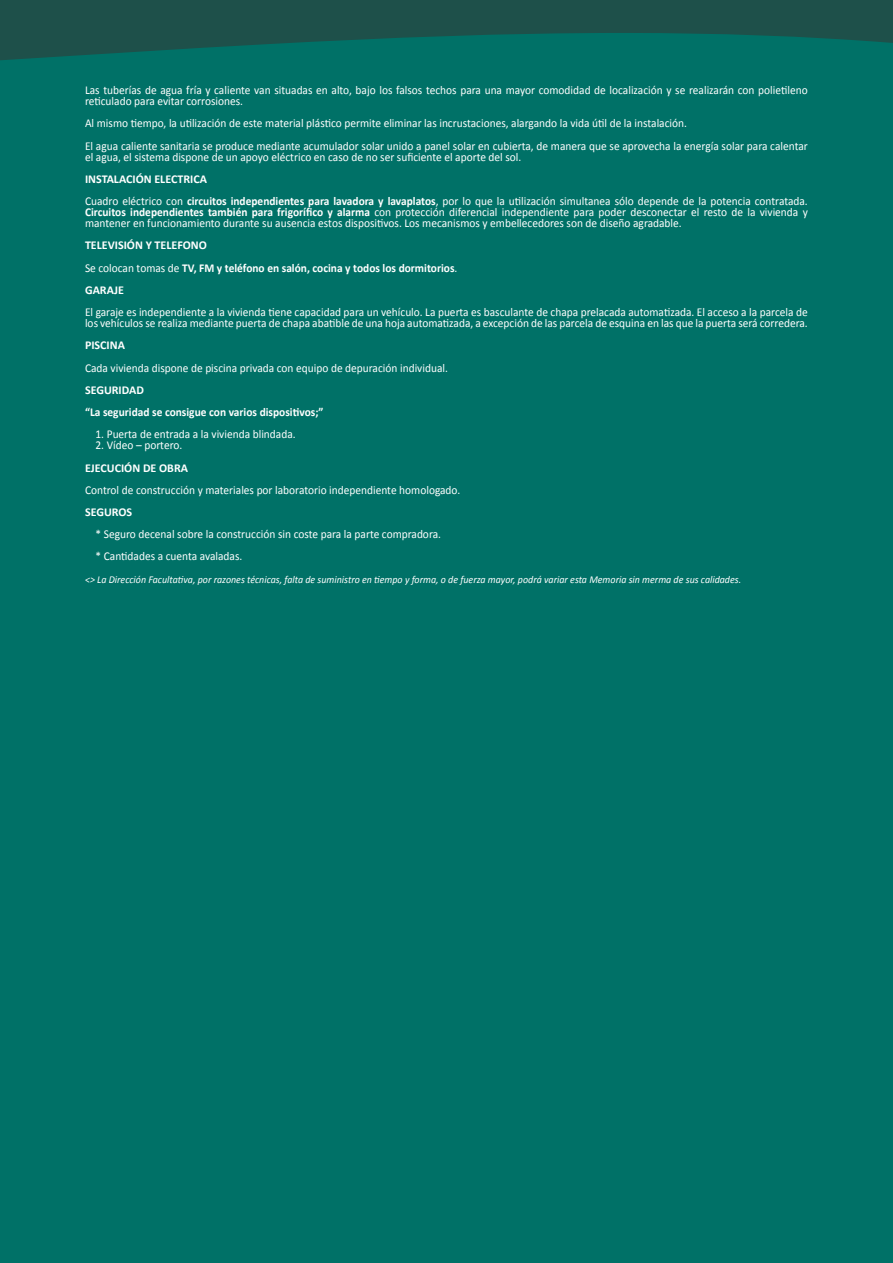
<style>
.page{position:relative;width:893px;height:1263px;background:#007167}
.page>*{position:absolute;margin:0;border:0;box-sizing:border-box;transform-origin:0 0}
.t1{font:12px/11.1px "Calibri";color:#fff;scale:.95 1}
.t2{font:700 12px/22.2px "Calibri";color:#fff}
.t3{font:italic 10.5px "Calibri";color:#fff;scale:.95 1}
.s1{font-weight:700}
.s2{font-weight:400}
</style>
<div class="page">
<svg style="left:0;top:0;width:893px;height:60px;fill:#1e504a"></svg>
<p class="t1" style="left:85px;top:85px;width:762px">Las tuberías de agua fría y caliente van situadas en alto, bajo los falsos techos para una mayor comodidad de localización y se realizarán con polietileno reticulado para evitar corrosiones.</p>
<p class="t1" style="left:85px;top:112px;width:762px;line-height:22.2px">Al mismo tiempo, la utilización de este material plástico permite eliminar las incrustaciones, alargando la vida útil de la instalación.<br>El agua caliente sanitaria se produce mediante acumulador solar unido a panel solar en cubierta, de manera que se aprovecha la energía solar para calentar</p>
<p class="t1" style="left:85px;top:151px;width:461px">el agua, el sistema dispone de un apoyo eléctrico en caso de no ser suficiente el aporte del sol.</p>
<p class="t1" style="left:85px;top:168px;width:762px;line-height:22.2px"><span class="s1">INSTALACIÓN ELECTRICA<br></span>Cuadro eléctrico con <span class="s1">circuitos independientes para lavadora y lavaplatos</span>, por lo que la utilización simultanea sólo depende de la potencia contratada.</p>
<p class="t1" style="left:85px;top:207px;width:762px"><span class="s1">Circuitos independientes también para frigorífico y alarma</span> con protección diferencial independiente para poder desconectar el resto de la vivienda y mantener en funcionamiento durante su ausencia estos dispositivos. Los mecanismos y embellecedores son de diseño agradable.</p>
<p class="t2" style="left:85px;top:234px;width:374px">TELEVISIÓN Y TELEFONO<br><span class="s2">Se colocan tomas de</span> TV, FM y teléfono en salón, cocina y todos los dormitorios<span class="s2">.<br></span>GARAJE</p>
<p class="t1" style="left:85px;top:307px;width:762px">El garaje es independiente a la vivienda tiene capacidad para un vehículo. La puerta es basculante de chapa prelacada automatizada. El acceso a la parcela de los vehículos se realiza mediante puerta de chapa abatible de una hoja automatizada, a excepción de las parcela de esquina en las que la puerta será corredera.</p>
<p class="t2" style="left:85px;top:334px;width:41px">PISCINA</p>
<p class="t1" style="left:85px;top:362px;width:383px">Cada vivienda dispone de piscina privada con equipo de depuración individual.</p>
<p class="t2" style="left:85px;top:379px;width:240px">SEGURIDAD<br>“La seguridad se consigue con varios dispositivos;”</p>
<p class="t1" style="left:96px;top:429px;width:212px">1. Puerta de entrada a la vivienda blindada.</p>
<p class="t1" style="left:96px;top:440px;width:93px">2. Vídeo – portero.</p>
<p class="t2" style="left:85px;top:456px;width:104px">EJECUCIÓN DE OBRA</p>
<p class="t1" style="left:85px;top:484px;width:397px">Control de construcción y materiales por laboratorio independiente homologado.</p>
<p class="t2" style="left:85px;top:501px;width:49px">SEGUROS</p>
<p class="t1" style="left:96px;top:523px;width:365px;line-height:22.2px">* Seguro decenal sobre la construcción sin coste para la parte compradora. * Cantidades a cuenta avaladas.</p>
<p class="t3" style="left:85px;top:572px;width:692px">&lt;&gt; La Dirección Facultativa, por razones técnicas, falta de suministro en tiempo y forma, o de fuerza mayor, podrá variar esta Memoria sin merma de sus calidades.</p>
</div>
